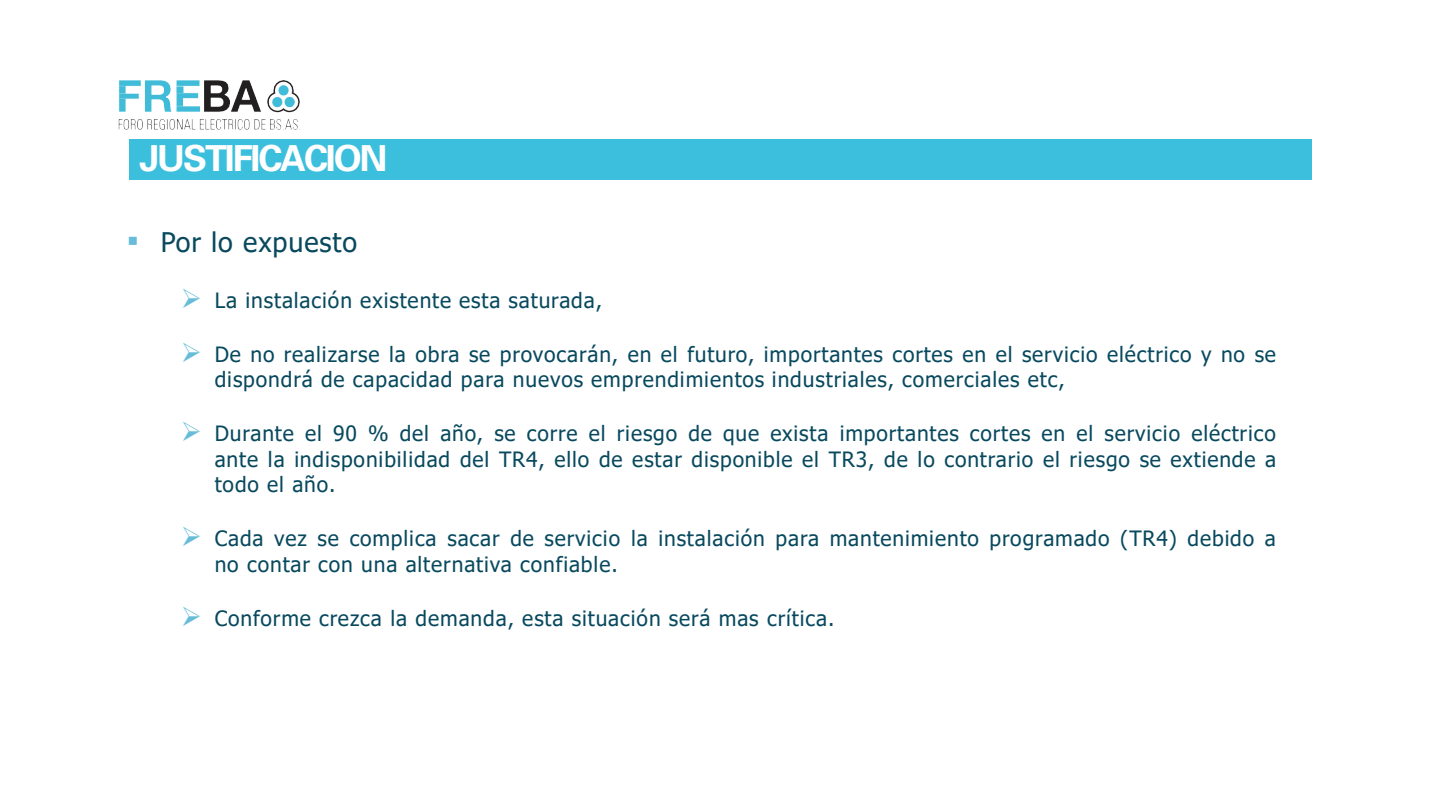
<style>
.page{position:relative;width:1440px;height:810px;background:#fff}
.page>*{position:absolute;margin:0;border:0;box-sizing:border-box;transform-origin:0 0}
.t1{font:700 36px "Univers";letter-spacing:-.06em;color:#fff}
.t2{font:27px "Tahoma";letter-spacing:.035em;color:#08495e}
.t3{font:21px/25.5px "Tahoma";letter-spacing:.04em;color:#08495e}
.s1{font-family:"Calibri";font-size:34.8px;color:#67bdd9}
.s2{color:#67bdd9}
</style>
<div class="page">
<img style="left:118px;top:80px;width:182px;height:49px">
<div style="left:176px;top:86px;width:7px;height:7px;background:#40bcd9"></div>
<div style="left:129px;top:139px;width:1182px;height:40px;background:#3cbfdd"></div>
<h2 class="t1" style="left:140px;top:137px;width:250px">JUSTIFICACION</h2>
<p class="t2" style="left:127px;top:224px;width:232px"><span class="s1">▪</span> Por lo expuesto</p>
<p class="t3" style="left:181px;top:289px;width:423px"><span class="s2">➢</span> La instalación existente esta saturada,</p>
<p class="t3" style="left:215px;top:343px;width:1063px;text-indent:-34px"><span class="s2">➢</span> De no realizarse la obra se provocarán, en el futuro, importantes cortes en el servicio eléctrico y no se dispondrá de capacidad para nuevos emprendimientos industriales, comerciales etc,</p>
<p class="t3" style="left:215px;top:422px;width:1063px;text-align:justify;text-indent:-34px"><span class="s2">➢</span> Durante el 90 % del año, se corre el riesgo de que exista importantes cortes en el servicio eléctrico ante la indisponibilidad del TR4, ello de estar disponible el TR3, de lo contrario el riesgo se extiende a todo el año.</p>
<p class="t3" style="left:215px;top:527px;width:1063px;text-indent:-34px"><span class="s2">➢</span> Cada vez se complica sacar de servicio la instalación para mantenimiento programado (TR4) debido a no contar con una alternativa confiable.</p>
<p class="t3" style="left:181px;top:606px;width:655px"><span class="s2">➢</span> Conforme crezca la demanda, esta situación será mas crítica.</p>
</div>
